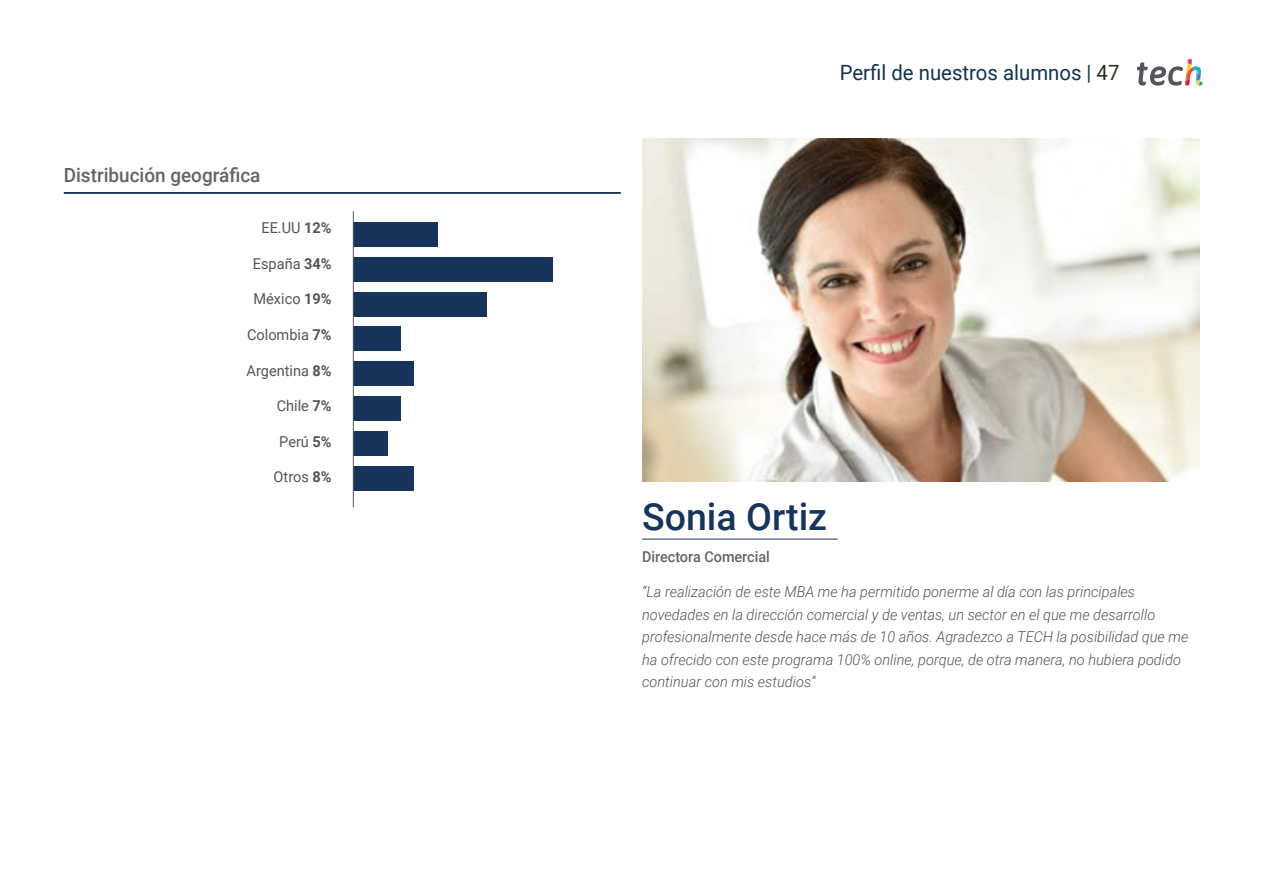
<style>
.page{position:relative;width:1263px;height:893px;background:#fff}
.page>*{position:absolute;margin:0;border:0;box-sizing:border-box;transform-origin:0 0}
.t1{font:500 37.5px "Roboto";color:#17355b}
.t2{font:21px "Roboto";color:#123352}
.t3{font:500 19.5px "Roboto";color:#61646a}
.t4{font:italic 300 15px/22.5px "Roboto";color:#52555b}
.t5{font:15px "Roboto";color:#52555b}
.t6{font:500 15px "Roboto";color:#61646a;scale:.96 1}
.s1{font-weight:700}
.s2{color:#312e20}
</style>
<div class="page">
<hr style="left:64px;top:193px;width:557px;height:1px;background:#17355b">
<hr style="left:64px;top:192px;width:557px;height:1px;background:#17355b">
<div style="left:353px;top:222px;width:85px;height:25px;background:#17355b"></div>
<div style="left:353px;top:396px;width:48px;height:25px;background:#17355b"></div>
<div style="left:353px;top:257px;width:200px;height:25px;background:#17355b"></div>
<div style="left:353px;top:431px;width:34px;height:25px;background:#17355b"></div>
<div style="left:353px;top:292px;width:134px;height:24px;background:#17355b"></div>
<div style="left:353px;top:466px;width:61px;height:25px;background:#17355b"></div>
<div style="left:353px;top:327px;width:48px;height:24px;background:#17355b"></div>
<div style="left:353px;top:361px;width:61px;height:25px;background:#17355b"></div>
<hr style="left:353px;top:211px;width:1px;height:296px;background:#52555b">
<hr style="left:642px;top:539px;width:196px;height:1px;background:#17355b">
<img style="left:642px;top:138px;width:557px;height:343px">
<svg style="left:1137px;top:59px;width:65px;height:27px"></svg>
<h3 class="t3" style="left:64px;top:161px;width:198px">Distribución geográfica</h3>
<p class="t5" style="left:261px;top:218px;width:72px">EE.UU <span class="s1">12%</span></p>
<p class="t5" style="left:253px;top:253px;width:80px">España <span class="s1">34%</span></p>
<p class="t5" style="left:254px;top:289px;width:80px">México <span class="s1">19%</span></p>
<p class="t5" style="left:247px;top:324px;width:86px">Colombia <span class="s1">7%</span></p>
<p class="t5" style="left:247px;top:360px;width:87px">Argentina <span class="s1">8%</span></p>
<p class="t5" style="left:277px;top:395px;width:56px">Chile <span class="s1">7%</span></p>
<p class="t5" style="left:279px;top:431px;width:54px">Perú <span class="s1">5%</span></p>
<p class="t5" style="left:274px;top:466px;width:60px">Otros <span class="s1">8%</span></p>
<h2 class="t2" style="left:840px;top:57px;width:281px">Perfil de nuestros alumnos | <span class="s2">47</span></h2>
<h1 class="t1" style="left:642px;top:490px;width:186px">Sonia Ortiz</h1>
<p class="t6" style="left:642px;top:546px;width:135px">Directora Comercial</p>
<p class="t4" style="left:642px;top:580px;width:548px">“La realización de este MBA me ha permitido ponerme al día con las principales novedades en la dirección comercial y de ventas, un sector en el que me desarrollo profesionalmente desde hace más de 10 años. Agradezco a TECH la posibilidad que me ha ofrecido con este programa 100% online, porque, de otra manera, no hubiera podido continuar con mis estudios”</p>
</div>
